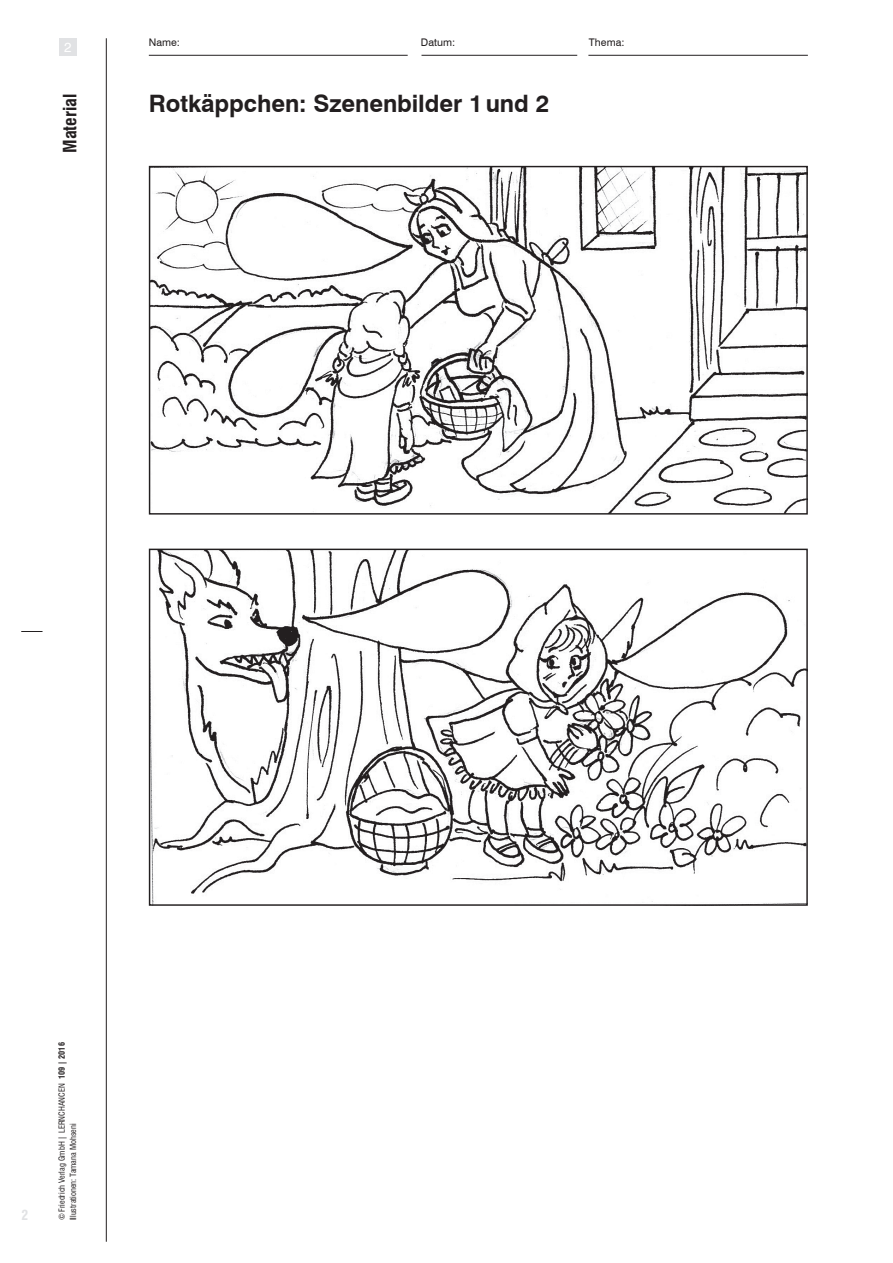
<style>
.page{position:relative;width:893px;height:1263px;background:#fff}
.page>*{position:absolute;margin:0;border:0;box-sizing:border-box;transform-origin:0 0}
.t1{font:700 24px "Swiss 721 BT";letter-spacing:-.005em;color:#231f20}
.t2{font:700 condensed 18px "Swiss 721 BT";color:#231f20}
.t3{font:700 condensed 13.5px "Swiss 721 BT";color:#e1e2e4}
.t4{font:13.5px "Swiss 721 BT";color:#fff}
.t5{font:10.5px "Swiss 721 BT";color:#231f20}
.t6{font:condensed 8.25px/11.2px "Swiss 721 BT";color:#231f20}
.s1{font-weight:700}
</style>
<div class="page">
<svg style="left:21px;top:631px;width:22px;height:1px"></svg>
<hr style="left:106px;top:38px;width:1px;height:1204px;background:#231f20">
<hr style="left:421px;top:55px;width:156px;height:1px;background:#231f20">
<hr style="left:588px;top:55px;width:220px;height:1px;background:#231f20">
<hr style="left:149px;top:55px;width:259px;height:1px;background:#231f20">
<div style="left:60px;top:38px;width:17px;height:17px;background:#e1e2e4"></div>
<img style="left:151px;top:168px;width:655px;height:345px">
<img style="left:151px;top:551px;width:655px;height:353px">
<h3 class="t4" style="left:64px;top:39px;width:9px">2</h3>
<h2 class="t2" style="left:59px;top:153px;width:61px;rotate:-90deg">Material</h2>
<p class="t5" style="left:149px;top:36px;width:33px">Name:</p>
<p class="t5" style="left:421px;top:36px;width:36px">Datum:</p>
<p class="t5" style="left:589px;top:36px;width:37px">Thema:</p>
<h1 class="t1" style="left:149px;top:89px;width:402px">Rotkäppchen: Szenenbilder 1und 2</h1>
<h3 class="t3" style="left:21px;top:1207px;width:8px">2</h3>
<p class="t6" style="left:56px;top:1220px;width:180px;rotate:-90deg">© Friedrich Verlag GmbH | LERNCHANCEN <span class="s1">109 | 2016<br></span>Illustrationen: Tamana Mohseni</p>
</div>
